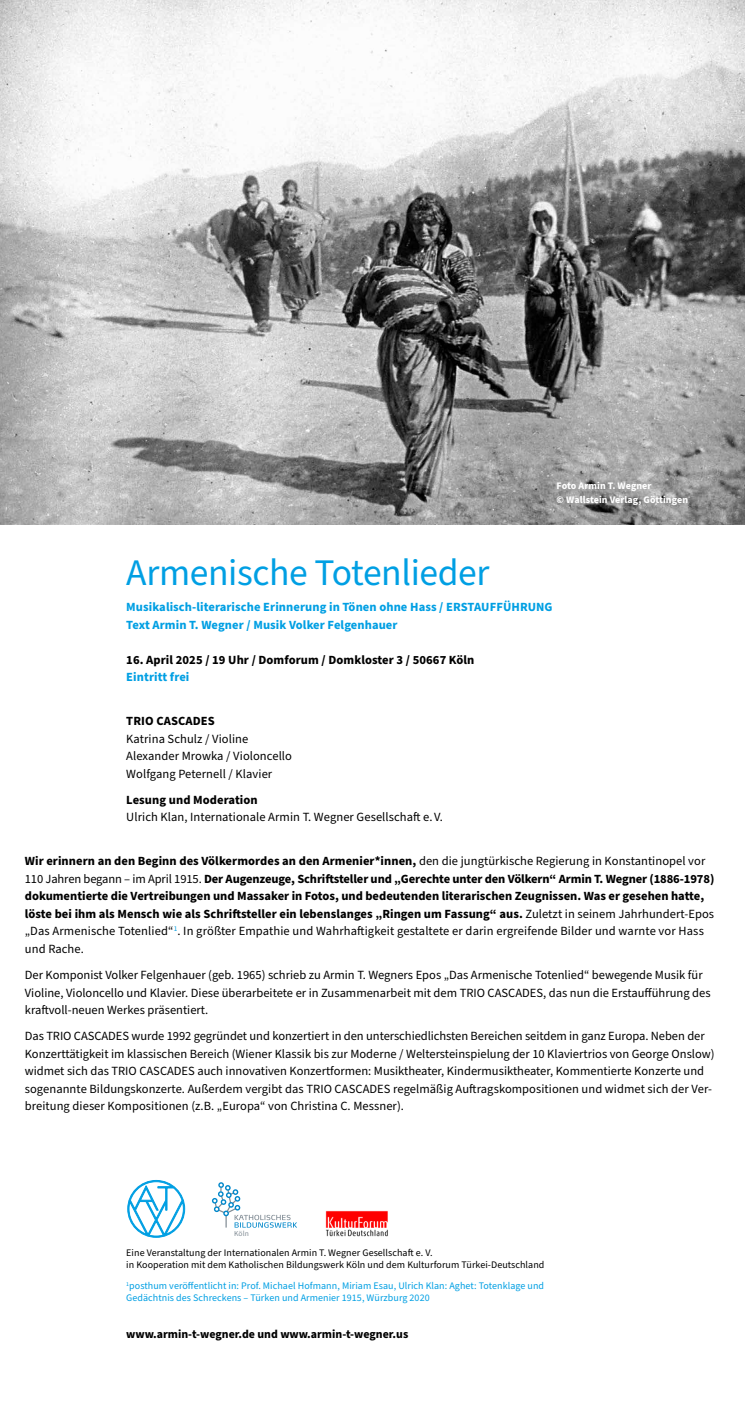
<style>
.page{position:relative;width:745px;height:1418px;background:#fff}
.page>*{position:absolute;margin:0;border:0;box-sizing:border-box;transform-origin:0 0}
.t1{font:37.5px "Source Sans Pro";letter-spacing:-.01em;color:#009fe3}
.t2{font:12.5px/17.5px "Source Sans Pro";color:#000}
.t3{font:700 12.5px/17.5px "Source Sans Pro";color:#000}
.t4{font:700 12.5px/17.5px "Source Sans Pro";letter-spacing:.005em;color:#009fe3}
.t5{font:700 11.88px "Source Sans Pro";color:#000}
.t6{font:10px/11.2px "Source Sans Pro";letter-spacing:.005em;color:#000}
.t7{font:10px/11.2px "Source Sans Pro";letter-spacing:.005em;color:#009fe3}
.t8{font:700 10px/13.8px "Source Sans Pro";letter-spacing:.005em;color:#fff}
.t9{font:7.5px "Source Sans Pro";color:#808b94}
.s1{font-weight:400}
</style>
<div class="page">
<img style="left:0;top:0;width:744px;height:524px">
<svg style="left:127px;top:1180px;width:58px;height:57px"></svg>
<img style="left:325px;top:1210px;width:63px;height:27px">
<svg style="left:212px;top:1182px;width:85px;height:45px"></svg>
<p class="t8" style="left:556px;top:479px;width:133px">Foto Armin T. Wegner<br>© Wallstein Verlag, Göttingen</p>
<h1 class="t1" style="left:126px;top:547px;width:364px">Armenische Totenlieder</h1>
<p class="t4" style="left:126px;top:598px;width:427px">Musikalisch-literarische Erinnerung in Tönen ohne Hass / ERSTAUFFÜHRUNG<br>Text Armin T. Wegner / Musik Volker Felgenhauer</p>
<p class="t3" style="left:126px;top:651px;width:349px">16. April 2025 / 19 Uhr / Domforum / Domkloster 3 / 50667 Köln</p>
<p class="t4" style="left:126px;top:668px;width:65px">Eintritt frei</p>
<p class="t3" style="left:126px;top:712px;width:90px">TRIO CASCADES</p>
<p class="t2" style="left:126px;top:730px;width:167px">Katrina Schulz / Violine<br>Alexander Mrowka / Violoncello<br>Wolfgang Peternell / Klavier</p>
<p class="t3" style="left:126px;top:791px;width:133px">Lesung und Moderation</p>
<p class="t2" style="left:126px;top:809px;width:318px">Ulrich Klan, Internationale Armin T. Wegner Gesellschaft e. V.</p>
<p class="t3" style="left:25px;top:852px;width:690px">Wir erinnern an den Beginn des Völkermordes an den Armenier*innen, <span class="s1">den die jungtürkische Regierung in Konstantinopel vor 110 Jahren begann – im April 1915.</span> Der Augenzeuge, Schriftsteller und „Gerechte unter den Völkern“ Armin T. Wegner (1886-1978) dokumentierte die Vertreibungen und Massaker in Fotos, und bedeutenden literarischen Zeugnissen. Was er gesehen hatte, löste bei ihm als Mensch wie als Schriftsteller ein lebenslanges „Ringen um Fassung“ aus. <span class="s1">Zuletzt in seinem Jahrhundert-Epos „Das Armenische Totenlied“</span><sup>1</sup><span class="s1">. In größter Empathie und Wahrhaftigkeit gestaltete er darin ergreifende Bilder und warnte vor Hass und Rache.</span></p>
<p class="t2" style="left:25px;top:966px;width:686px">Der Komponist Volker Felgenhauer (geb. 1965) schrieb zu Armin T. Wegners Epos „Das Armenische Totenlied“ bewegende Musik für<br>Violine, Violoncello und Klavier. Diese überarbeitete er in Zusammenarbeit mit dem TRIO CASCADES, das nun die Erstaufführung des kraftvoll-neuen Werkes präsentiert.</p>
<p class="t2" style="left:25px;top:1027px;width:690px">Das TRIO CASCADES wurde 1992 gegründet und konzertiert in den unterschiedlichsten Bereichen seitdem in ganz Europa. Neben der Konzerttätigkeit im klassischen Bereich (Wiener Klassik bis zur Moderne / Weltersteinspielung der 10 Klaviertrios von George Onslow) widmet sich das TRIO CASCADES auch innovativen Konzertformen: Musiktheater, Kindermusiktheater, Kommentierte Konzerte und sogenannte Bildungskonzerte. Außerdem vergibt das TRIO CASCADES regelmäßig Auftragskompositionen und widmet sich der Ver&shy;breitung dieser Kompositionen (z.B. „Europa“ von Christina C. Messner).</p>
<p class="t9" style="left:234px;top:1227px;width:16px">Köln</p>
<p class="t6" style="left:126px;top:1247px;width:419px">Eine Veranstaltung der Internationalen Armin T. Wegner Gesellschaft e. V.<br>in Kooperation mit dem Katholischen Bildungswerk Köln und dem Kulturforum Türkei-Deutschland</p>
<p class="t7" style="left:126px;top:1280px;width:419px"><sup>1</sup>posthum veröffentlicht in: Prof. Michael Hofmann, Miriam Esau, Ulrich Klan: Aghet: Totenklage und<br>Gedächtnis des Schreckens – Türken und Armenier 1915, Würzburg 2020</p>
<p class="t5" style="left:126px;top:1325px;width:283px">www.armin-t-wegner.de und www.armin-t-wegner.us</p>
</div>
